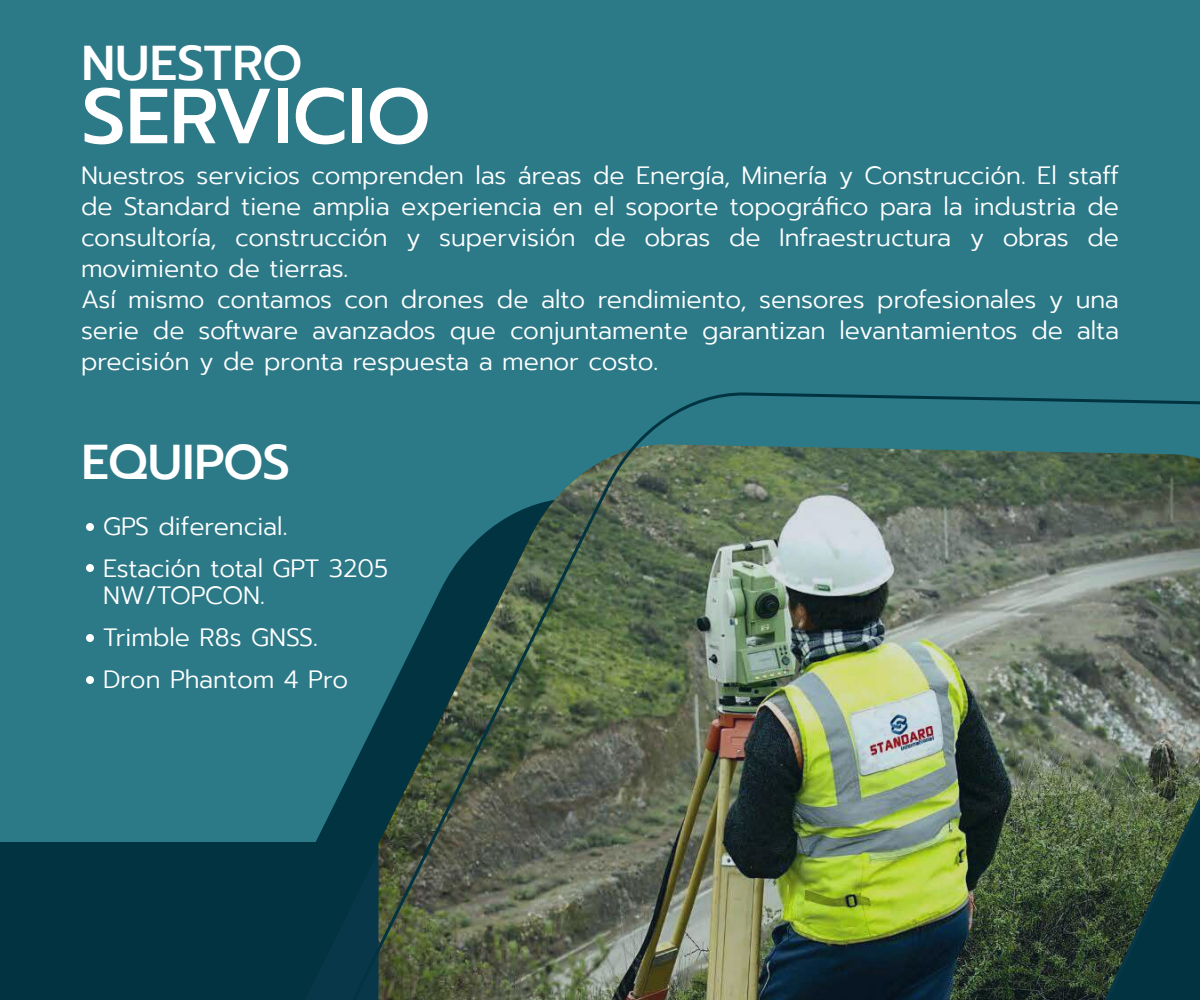
<style>
.page{position:relative;width:1200px;height:1000px;background:#fff}
.page>*{position:absolute;margin:0;border:0;box-sizing:border-box;transform-origin:0 0}
.t1{font:500 78px "Prompt";color:#fff}
.t2{font:500 48.8px "Prompt";color:#fff}
.t3{font:300 25px/31px "Prompt";color:#fff}
</style>
<div class="page">
<div style="left:0;top:842px;width:146px;height:158px;background:#023341"></div>
<div style="left:0;top:0;width:1200px;height:842px;background:#2c7987"></div>
<svg style="left:146px;top:497px;width:124px;height:503px;background:#1e6371"></svg>
<div style="left:86px;top:523px;width:8px;height:8px;background:#fff;border-radius:50%"></div>
<div style="left:86px;top:564px;width:8px;height:8px;background:#fff;border-radius:50%"></div>
<div style="left:86px;top:634px;width:8px;height:8px;background:#fff;border-radius:50%"></div>
<div style="left:86px;top:676px;width:8px;height:8px;background:#fff;border-radius:50%"></div>
<svg style="left:270px;top:445px;width:44px;height:555px;background:#206573"></svg>
<img style="left:314px;top:391px;width:886px;height:609px">
<h2 class="t2" style="left:81px;top:28px;width:223px">NUESTRO</h2>
<h1 class="t1" style="left:81px;top:60px;width:351px">SERVICIO</h1>
<p class="t3" style="left:81px;top:160px;width:1040px">Nuestros servicios comprenden las áreas de Energía, Minería y Construcción. El staff de Standard tiene amplia experiencia en el soporte topográfico para la industria de consultoría, construcción y supervisión de obras de Infraestructura y obras de movimiento de tierras.<br>Así mismo contamos con drones de alto rendimiento, sensores profesionales y una serie de software avanzados que conjuntamente garantizan levantamientos de alta precisión y de pronta respuesta a menor costo.</p>
<h2 class="t2" style="left:81px;top:427px;width:210px">EQUIPOS</h2>
<p class="t3" style="left:103px;top:505px;width:287px;line-height:42px">GPS diferencial.<br>Estación total GPT 3205</p>
<p class="t3" style="left:103px;top:574px;width:247px;line-height:42px">NW/TOPCON.<br>Trimble R8s GNSS.<br>Dron Phantom 4 Pro</p>
</div>
